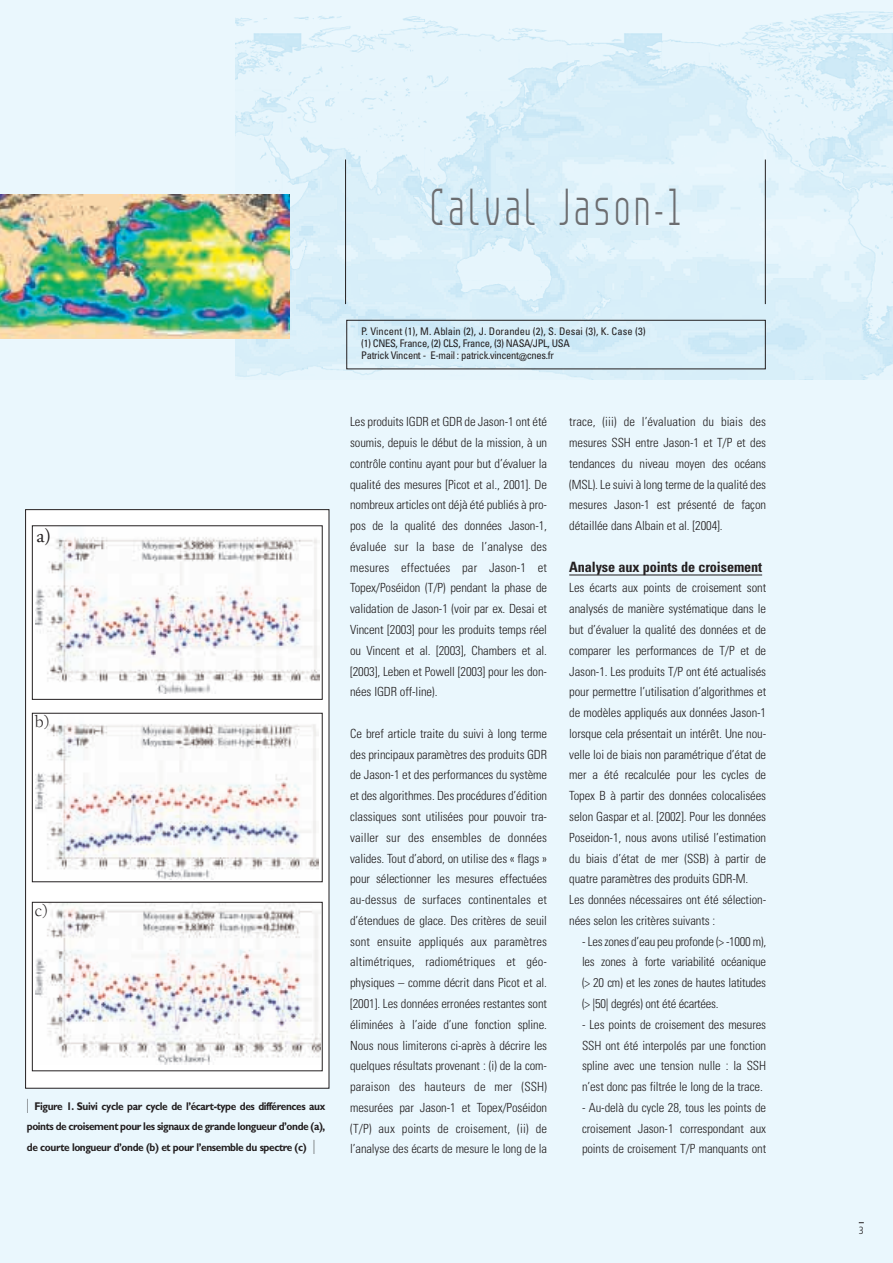
<style>
.page{position:relative;width:893px;height:1263px;background:#fff}
.page>*{position:absolute;margin:0;border:0;box-sizing:border-box;transform-origin:0 0}
.t1{font:45.45px "Mekanika";letter-spacing:.095em;color:#6c6d70;scale:.89 1}
.t2{font:19.95px "Adobe Garamond";color:#231f20}
.t3{font:17.25px "Berkeley";color:#231f20}
.t4{font:700 condensed 14.25px "Univers";letter-spacing:-.01em;color:#231f20}
.t5{font:300 condensed 12.6px/20.7px "Univers";letter-spacing:-.01em;color:#231f20;text-align:justify}
.t6{font:700 11.25px/20.2px "Gill Sans";letter-spacing:-.04em;color:#231f20;text-align:justify;scale:.9 1}
.t7{font:condensed 10.5px/12px "Univers";letter-spacing:-.03em;color:#231f20}
.t8{font:300 condensed 10.5px "Frutiger";color:#231f20}
.s1{font-family:"Univers";font-weight:300;font-size:19.5px}
</style>
<div class="page">
<div style="left:0;top:1px;width:892px;height:1262px;background:#eaf7fd"></div>
<img style="left:236px;top:11px;width:656px;height:368px">
<hr style="left:345px;top:160px;width:1px;height:144px;background:#231f20">
<hr style="left:765px;top:160px;width:1px;height:144px;background:#231f20">
<img style="left:0;top:194px;width:289px;height:145px">
<div style="left:346px;top:320px;width:419px;height:49px;border:1px solid #231f20"></div>
<div style="left:26px;top:510px;width:303px;height:578px;background:#fff"></div>
<img style="left:36px;top:537px;width:283px;height:157px">
<div style="left:32px;top:526px;width:290px;height:174px;border:1px solid #231f20"></div>
<img style="left:35px;top:724px;width:283px;height:155px">
<div style="left:32px;top:713px;width:290px;height:169px;border:1px solid #231f20"></div>
<img style="left:35px;top:904px;width:285px;height:161px">
<div style="left:32px;top:902px;width:290px;height:169px;border:1px solid #231f20"></div>
<hr style="left:569px;top:575px;width:193px;height:1px;background:#231f20">
<h1 class="t1" style="left:430px;top:187px;width:284px">Calval Jason-1</h1>
<h2 class="t2" style="left:37px;top:528px;width:16px">a)</h2>
<h3 class="t3" style="left:35px;top:715px;width:16px">b)</h3>
<h3 class="t3" style="left:35px;top:904px;width:15px">c)</h3>
<p class="t6" style="left:27px;top:1098px;width:333px"><span class="s1">I</span> Figure 1. Suivi cycle par cycle de l’écart-type des différences aux points de croisement pour les signaux de grande longueur d’onde (a), de courte longueur d’onde (b) et pour l’ensemble du spectre (c) <span class="s1">I</span></p>
<p class="t7" style="left:361px;top:327px;width:286px">P. Vincent (1), M. Ablain (2), J. Dorandeu (2), S. Desai (3), K. Case (3) (1) CNES, France, (2) CLS, France, (3) NASA/JPL, USA<br>Patrick Vincent - E-mail : patrick.vincent@cnes.fr</p>
<p class="t5" style="left:350px;top:413px;width:198px">Les produits IGDR et GDR de Jason-1 ont été soumis, depuis le début de la mission, à un contrôle continu ayant pour but d’évaluer la qualité des mesures [Picot et al., 2001]. De nombreux articles ont déjà été publiés à pro&shy;pos de la qualité des données Jason-1, évaluée sur la base de l’analyse des mesures effectuées par Jason-1 et Topex/Poséidon (T/P) pendant la phase de validation de Jason-1 (voir par ex. Desai et Vincent [2003] pour les produits temps réel ou Vincent et al. [2003], Chambers et al. [2003], Leben et Powell [2003] pour les don&shy;nées IGDR off-line).</p>
<p class="t5" style="left:350px;top:724px;width:198px">Ce bref article traite du suivi à long terme des principaux paramètres des produits GDR de Jason-1 et des performances du système et des algorithmes. Des procédures d’édition classiques sont utilisées pour pouvoir tra&shy;vailler sur des ensembles de données valides. Tout d’abord, on utilise des « flags » pour sélectionner les mesures effectuées au-dessus de surfaces continentales et d’étendues de glace. Des critères de seuil sont ensuite appliqués aux paramètres altimétriques, radiométriques et géo&shy;physiques – comme décrit dans Picot et al. [2001]. Les données erronées restantes sont éliminées à l’aide d’une fonction spline.<br>Nous nous limiterons ci-après à décrire les quelques résultats provenant : (i) de la com&shy;paraison des hauteurs de mer (SSH) mesurées par Jason-1 et Topex/Poséidon (T/P) aux points de croisement, (ii) de l’analyse des écarts de mesure le long de la</p>
<p class="t5" style="left:569px;top:413px;width:198px">trace, (iii) de l’évaluation du biais des mesures SSH entre Jason-1 et T/P et des tendances du niveau moyen des océans (MSL). Le suivi à long terme de la qualité des mesures Jason-1 est présenté de façon détaillée dans Albain et al. [2004].</p>
<p class="t4" style="left:569px;top:561px;width:194px">Analyse aux points de croisement</p>
<p class="t5" style="left:569px;top:579px;width:198px;text-align:left">Les écarts aux points de croisement sont analysés de manière systématique dans le but d’évaluer la qualité des données et de comparer les performances de T/P et de Jason-1. Les produits T/P ont été actualisés pour permettre l’utilisation d’algorithmes et de modèles appliqués aux données Jason-1 lorsque cela présentait un intérêt. Une nou&shy;velle loi de biais non paramétrique d’état de mer a été recalculée pour les cycles de Topex B à partir des données colocalisées selon Gaspar et al. [2002]. Pour les données Poseidon-1, nous avons utilisé l’estimation du biais d’état de mer (SSB) à partir de quatre paramètres des produits GDR-M.<br>Les données nécessaires ont été sélection&shy;nées selon les critères suivants :</p>
<p class="t5" style="left:582px;top:932px;width:186px">- Les zones d’eau peu profonde (&gt; -1000 m), les zones à forte variabilité océanique (&gt; 20 cm) et les zones de hautes latitudes (&gt; |50| degrés) ont été écartées.</p>
<p class="t5" style="left:582px;top:1015px;width:186px">- Les points de croisement des mesures SSH ont été interpolés par une fonction spline avec une tension nulle : la SSH n’est donc pas filtrée le long de la trace.</p>
<p class="t5" style="left:582px;top:1098px;width:186px">- Au-delà du cycle 28, tous les points de croisement Jason-1 correspondant aux points de croisement T/P manquants ont</p>
<p class="t8" style="left:858px;top:1226px;width:7px">3</p>
</div>
